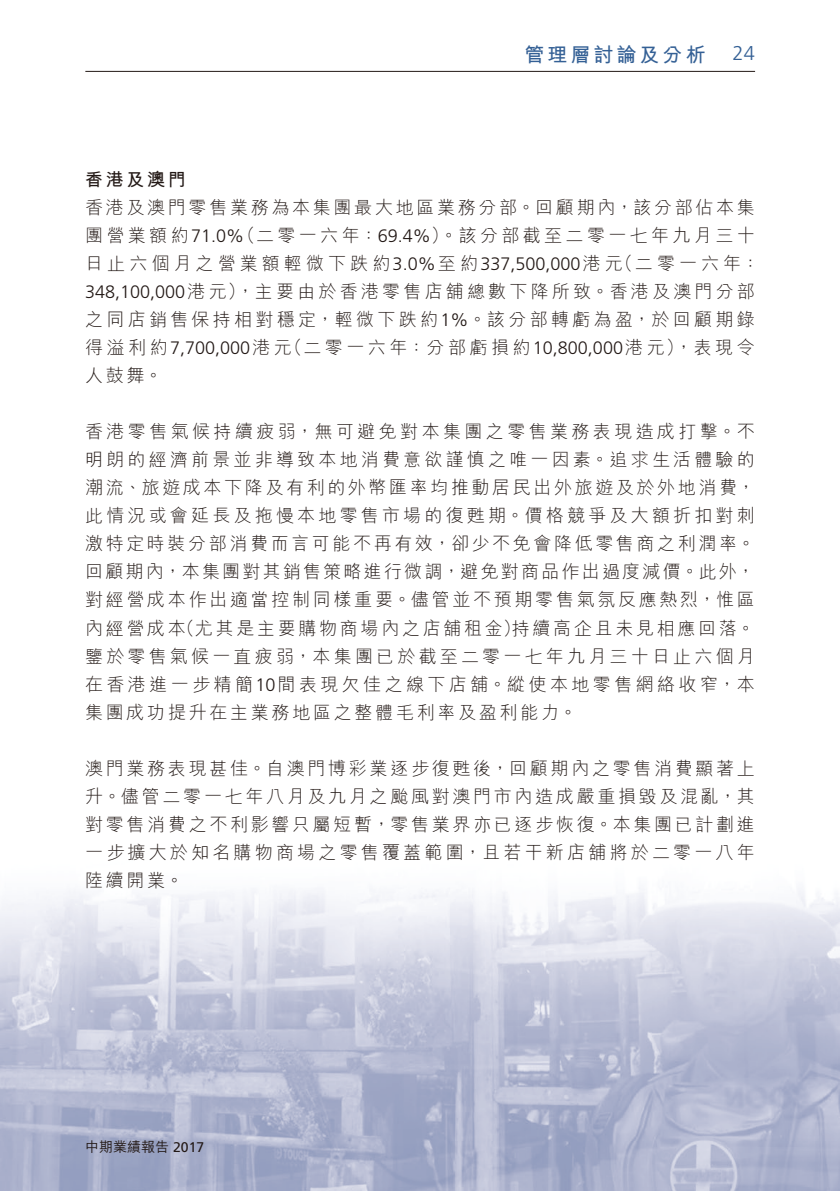
<style>
.page{position:relative;width:840px;height:1191px;background:#fff}
.page>*{position:absolute;margin:0;border:0;box-sizing:border-box;transform-origin:0 0}
.t1{font:700 20px "M Hei HK";letter-spacing:.15em;color:#346095}
.t2{font:300 20px "Frutiger LT Std";color:#346095}
.t3{font:300 18px/28px "M Hei HK";letter-spacing:.175em;color:#231916}
.t4{font:300 18px/28px "M Hei HK";letter-spacing:.15em;color:#231916;text-align:right}
.t5{font:700 18px "M Hei HK";letter-spacing:.15em;color:#231916}
.t6{font:500 14px "M Hei HK";color:#231916}
.s1{font-family:"Frutiger LT Std"}
.s2{font-family:"Frutiger LT Std";font-weight:400}
</style>
<div class="page">
<img style="left:0;top:70px;width:839px;height:1121px">
<hr style="left:85px;top:71px;width:669px;height:1px;background:#231916">
<p class="t1" style="left:524px;top:40px;width:182px">管理層討論及分析</p>
<p class="t2" style="left:732px;top:42px;width:24px">24</p>
<p class="t5" style="left:85px;top:166px;width:102px">香港及澳門</p>
<p class="t4" style="left:85px;top:193px;width:671px">香港及澳門零售業務為本集團最大地區業務分部。回顧期內，該分部佔本集（二零一六年：<span class="s1">69.4%</span>）。該分部截至二零一七年九月三十</p>
<p class="t3" style="left:85px;top:221px;width:675px">團營業額約<span class="s1">71.0%<br></span>日止六個月之營業額輕微下跌約<span class="s1">3.0%</span>至約<span class="s1">337,500,000</span>港 （元 二零一六年：<span class="s1">348,100,000</span>港元，）主要由於香港零售店舖總數下降所致。香港及澳門分部之同店銷售保持相對穩定，輕微下跌約<span class="s1">1%</span>。該分部轉虧為盈，於回顧期錄得溢利約<span class="s1">7,700,000</span>港 （元 二零一六年：分部虧損約 <span class="s1">10,800,000</span>港元，）表現令人鼓舞。</p>
<p class="t4" style="left:85px;top:417px;width:671px">香港零售氣候持續疲弱，無可避免對本集團之零售業務表現造成打擊。不明朗的經濟前景並非導致本地消費意欲謹慎之唯一因素。追求生活體驗的潮流、旅遊成本下降及有利的外幣匯率均推動居民出外旅遊及於外地消費，此情況或會延長及拖慢本地零售市場的復甦期。價格競爭及大額折扣對刺激特定時裝分部消費而言可能不再有效，卻少不免會降低零售商之利潤率。回顧期內，本集團對其銷售策略進行微調，避免對商品作出過度減價。此外，對經營成本作出適當控制同樣重要。儘管並不預期零售氣氛反應熱烈，惟區持續高企且未見相應回落。</p>
<p class="t4" style="left:177px;top:613px;width:345px">（尤其是主要購物商場內之店舖租金）</p>
<p class="t3" style="left:85px;top:613px;width:671px">內經營成本<br>鑒於零售氣候一直疲弱，本集團已於截至二零一七年九月三十日止六個月在香港進一步精簡<span class="s1">10</span>間表現欠佳之線下店舖。縱使本地零售網絡收窄，本集團成功提升在主業務地區之整體毛利率及盈利能力。</p>
<p class="t3" style="left:85px;top:753px;width:671px;text-align:justify">澳門業務表現甚佳。自澳門博彩業逐步復甦後，回顧期內之零售消費顯著上升。儘管二零一七年八月及九月之颱風對澳門市內造成嚴重損毀及混亂，其對零售消費之不利影響只屬短暫，零售業界亦已逐步恢復。本集團已計劃進一步擴大於知名購物商場之零售覆蓋範圍，且若干新店舖將於二零一八年陸續開業。</p>
<p class="t6" style="left:85px;top:1137px;width:121px">中期業績報告 <span class="s2">2017</span></p>
</div>
